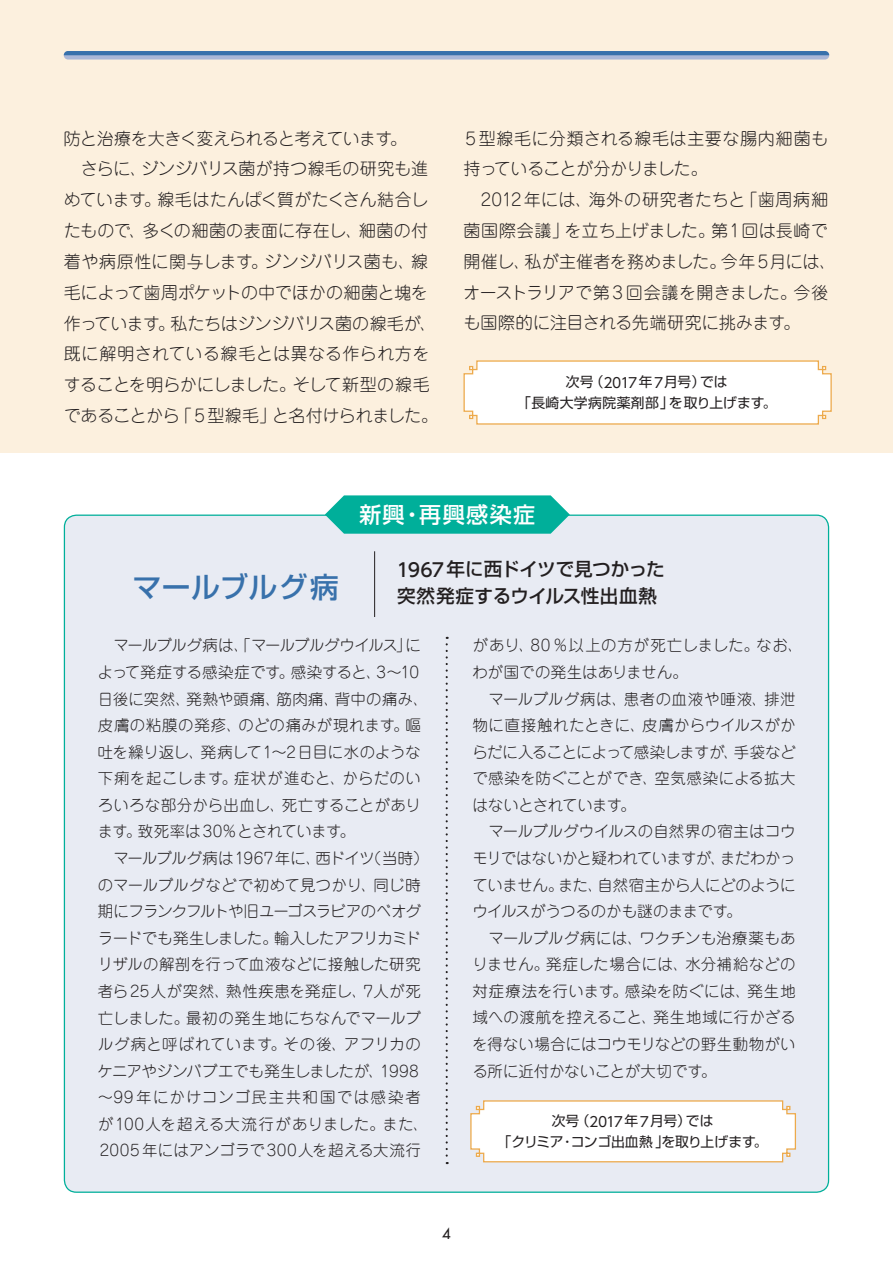
<style>
.page{position:relative;width:893px;height:1263px;background:#fff}
.page>*{position:absolute;margin:0;border:0;box-sizing:border-box;transform-origin:0 0}
.t1{font:500 28.65px "Shin Go Pr 6 N";letter-spacing:.02em;color:#3871ab}
.t2{font:500 22.05px "Shin Go Pr 6 N";letter-spacing:.065em;color:#fff}
.t3{font:500 18.6px "Shin Go Pr 6 N";letter-spacing:-.01em;color:#231f20}
.t4{font:500 18.6px "Shin Go Pr 6 N";letter-spacing:.025em;color:#231f20}
.t5{font:300 16.95px/30.8px "Jun 101 Pro";color:#231f20}
.t6{font:300 15.45px/26.5px "Jun 101 Pro";letter-spacing:.005em;color:#231f20}
.t7{font:14.85px "Futura";color:#231f20}
.t8{font:13.8px/21.3px "Shin Go Pr 6 N";letter-spacing:-.01em;color:#231f20;text-align:center}
.t9{font:13.8px/21.3px "Shin Go Pr 6 N";letter-spacing:.02em;color:#231f20;text-align:center}
.s1{font-family:"MO Clear Tone SG"}
</style>
<div class="page">
<div style="left:0;top:0;width:893px;height:453px;background:#fcf0de"></div>
<div style="left:64px;top:515px;width:764px;height:677px;background:#e8ebf3;border-radius:12px"></div>
<svg style="left:64px;top:51px;width:765px;height:9px;fill:#aab7d7"></svg>
<hr style="left:64px;top:51px;width:765px;height:4px;background:#3871ab">
<svg style="left:446px;top:637px;width:2px;height:527px"></svg>
<hr style="left:374px;top:551px;width:1px;height:66px;background:#231f20">
<svg style="left:470px;top:1100px;width:326px;height:63px"></svg>
<svg style="left:325px;top:495px;width:245px;height:39px"></svg>
<svg style="left:463px;top:360px;width:369px;height:65px"></svg>
<p class="t5" style="left:64px;top:121px;width:376px">防と治療を大きく変えられると考えています。<br>　さらに、ジンジバリス菌が持つ線毛の研究も進めています。線毛はたんぱく質がたくさん結合したもので、多くの細菌の表面に存在し、細菌の付着や病原性に関与します。ジンジバリス菌も、線毛によって歯周ポケットの中でほかの細菌と塊を作っています。私たちはジンジバリス菌の線毛が、既に解明されている線毛とは異なる作られ方をすることを明らかにしました。そして新型の線毛であることから「 5 型線毛」と名付けられました。</p>
<p class="t5" style="left:463px;top:121px;width:374px">5型線毛に分類される線毛は主要な腸内細菌も持っていることが分かりました。<br>　2012年には、海外の研究者たちと「歯周病細菌国際会議」を立ち上げました。第1回は長崎で開催し、私が主催者を務めました。今年 5月には、オーストラリアで第 3回会議を開きました。今後も国際的に注目される先端研究に挑みます。</p>
<p class="t9" style="left:517px;top:370px;width:261px">次号（<span class="s1">2017</span>年<span class="s1">7</span>月号）では<br>「長崎大学病院薬剤部」を取り上げます。</p>
<h1 class="t1" style="left:133px;top:564px;width:208px">マールブルグ病</h1>
<h2 class="t2" style="left:359px;top:496px;width:177px">新興・再興感染症</h2>
<p class="t3" style="left:397px;top:553px;width:269px"><span class="s1">1967</span> 年に西ドイツで見つかった</p>
<p class="t4" style="left:397px;top:581px;width:262px">突然発症するウイルス性出血熱</p>
<p class="t6" style="left:98px;top:630px;width:332px">　マールブルグ病は、「マールブルグウイルス」によって発症する感染症です。感染すると、3～10日後に突然、発熱や頭痛、筋肉痛、背中の痛み、皮膚の粘膜の発疹、のどの痛みが現れます。嘔吐を繰り返し、発病して1～2日目に水のような下痢を起こします。症状が進むと、からだのいろいろな部分から出血し、死亡することがあります。致死率は 30%とされています。<br>　マールブルグ病は1967年に、西ドイツ（当時）のマールブルグなどで初めて見つかり、同じ時期にフランクフルトや旧ユーゴスラビアのベオグラードでも発生しました。輸入したアフリカミドリザルの解剖を行って血液などに接触した研究者ら25人が突然、熱性疾患を発症し、7人が死亡しました。最初の発生地にちなんでマールブルグ病と呼ばれています。その後、アフリカのケニアやジンバブエでも発生しましたが、1998～99年にかけコンゴ民主共和国では感染者が100人を超える大流行がありました。また、<br>2005年にはアンゴラで300人を超える大流行</p>
<p class="t6" style="left:472px;top:630px;width:332px">があり、80％以上の方が死亡しました。なお、わが国での発生はありません。<br>　マールブルグ病は、患者の血液や唾液、排泄物に直接触れたときに、皮膚からウイルスがからだに入ることによって感染しますが、手袋などで感染を防ぐことができ、空気感染による拡大はないとされています。<br>　マールブルグウイルスの自然界の宿主はコウモリではないかと疑われていますが、まだわかっていません。また、自然宿主から人にどのようにウイルスがうつるのかも謎のままです。<br>　マールブルグ病には、ワクチンも治療薬もありません。発症した場合には、水分補給などの対症療法を行います。感染を防ぐには、発生地域への渡航を控えること、発生地域に行かざるを得ない場合にはコウモリなどの野生動物がいる所に近付かないことが大切です。</p>
<p class="t8" style="left:497px;top:1109px;width:272px">次号（<span class="s1">2017</span>年<span class="s1">7</span>月号）では<br>「クリミア・コンゴ出血熱」を取り上げます。</p>
<p class="t7" style="left:442px;top:1224px;width:10px">4</p>
</div>
